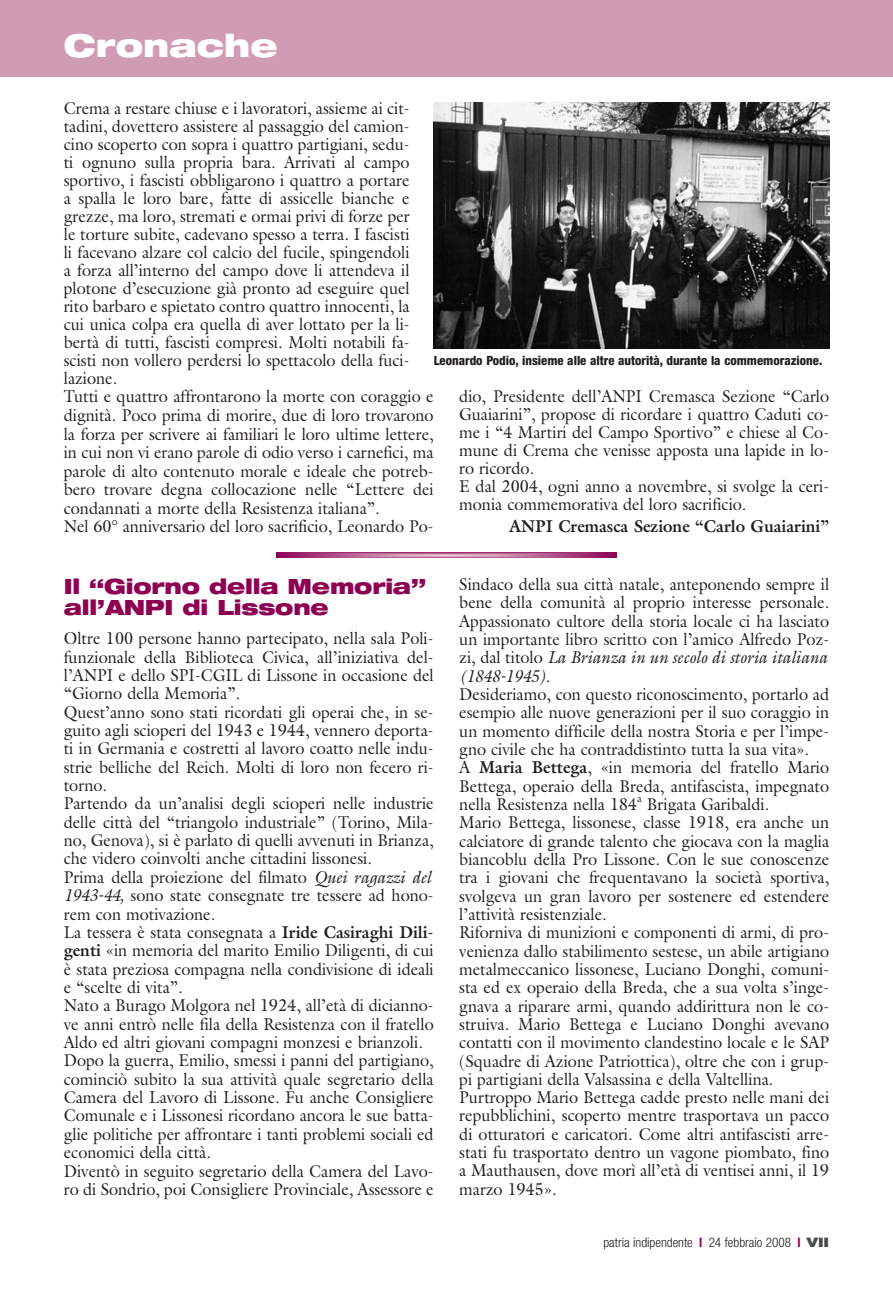
<style>
.page{position:relative;width:893px;height:1297px;background:#fff}
.page>*{position:absolute;margin:0;border:0;box-sizing:border-box;transform-origin:0 0}
.t1{font:900 expanded 31.5px "Helvetica Neue";color:#fff}
.t2{font:900 expanded 21px/21.3px "Helvetica Neue";letter-spacing:-.01em;color:#8d0052}
.t3{font:17.25px/18.3px "Galliard";color:#231f20;scale:.94 1}
.t4{font:700 17.25px "Galliard";color:#231f20;scale:.94 1}
.t5{font:300 condensed 13.2px "Helvetica Neue";color:#231f20}
.t6{font:800 condensed 12.75px "Helvetica Neue";color:#231f20}
.s1{font-style:italic}
.s2{font-weight:700}
.s3{font-weight:700;color:#8d0052}
.s4{font-weight:900;font-stretch:expanded;color:#4b4c4d}
</style>
<div class="page">
<div style="left:0;top:0;width:893px;height:77px;background:#d09cb4"></div>
<svg style="left:276px;top:553px;width:341px;height:4px"></svg>
<img style="left:434px;top:102px;width:395px;height:247px">
<h1 class="t1" style="left:64px;top:34px;width:215px">Cronache</h1>
<p class="t3" style="left:64px;top:101px;width:395px">Crema a restare chiuse e i lavoratori, assieme ai cit&shy;tadini, dovettero assistere al passaggio del camion&shy;cino scoperto con sopra i quattro partigiani, sedu-<br>ti ognuno sulla propria bara. Arrivati al campo sportivo, i fascisti obbligarono i quattro a portare<br>a spalla le loro bare, fatte di assicelle bianche e grezze, ma loro, stremati e ormai privi di forze per<br>le torture subite, cadevano spesso a terra. I fascisti<br>li facevano alzare col calcio del fucile, spingendoli<br>a forza all’interno del campo dove li attendeva il plotone d’esecuzione già pronto ad eseguire quel rito barbaro e spietato contro quattro innocenti, la cui unica colpa era quella di aver lottato per la li&shy;bertà di tutti, fascisti compresi. Molti notabili fa&shy;scisti non vollero perdersi lo spettacolo della fuci&shy;lazione.<br>Tutti e quattro affrontarono la morte con coraggio e dignità. Poco prima di morire, due di loro trovarono la forza per scrivere ai familiari le loro ultime lettere, in cui non vi erano parole di odio verso i carnefici, ma parole di alto contenuto morale e ideale che potreb&shy;bero trovare degna collocazione nelle “Lettere dei condannati a morte della Resistenza italiana”.<br>Nel 60° anniversario del loro sacrificio, Leonardo Po-</p>
<p class="t6" style="left:434px;top:356px;width:390px">Leonardo Podio, insieme alle altre autorità, durante la commemorazione.</p>
<p class="t3" style="left:459px;top:389px;width:395px">dio, Presidente dell’ANPI Cremasca Sezione “Carlo Guaiarini”, propose di ricordare i quattro Caduti co&shy;me i “4 Martiri del Campo Sportivo” e chiese al Co&shy;mune di Crema che venisse apposta una lapide in lo&shy;ro ricordo.<br>E dal 2004, ogni anno a novembre, si svolge la ceri&shy;monia commemorativa del loro sacrificio.</p>
<p class="t4" style="left:509px;top:520px;width:342px">ANPI Cremasca Sezione “Carlo Guaiarini”</p>
<p class="t2" style="left:64px;top:577px;width:364px">Il “Giorno della Memoria” all’ANPI di Lissone</p>
<p class="t3" style="left:64px;top:631px;width:395px">Oltre 100 persone hanno partecipato, nella sala Poli&shy;funzionale della Biblioteca Civica, all’iniziativa del&shy;l’ANPI e dello SPI-CGIL di Lissone in occasione del “Giorno della Memoria”.<br>Quest’anno sono stati ricordati gli operai che, in se&shy;guito agli scioperi del 1943 e 1944, vennero deporta&shy;ti in Germania e costretti al lavoro coatto nelle indu&shy;strie belliche del Reich. Molti di loro non fecero ri&shy;torno.<br>Partendo da un’analisi degli scioperi nelle industrie delle città del “triangolo industriale” (Torino, Mila&shy;no, Genova), si è parlato di quelli avvenuti in Brianza, che videro coinvolti anche cittadini lissonesi.<br>Prima della proiezione del filmato <span class="s1">Quei ragazzi del 1943-44,</span> sono state consegnate tre tessere ad hono&shy;rem con motivazione.<br>La tessera è stata consegnata a <span class="s2">Iride Casiraghi Dili&shy;genti</span> «in memoria del marito Emilio Diligenti, di cui è stata preziosa compagna nella condivisione di ideali e “scelte di vita”.<br>Nato a Burago Molgora nel 1924, all’età di dicianno&shy;ve anni entrò nelle fila della Resistenza con il fratello Aldo ed altri giovani compagni monzesi e brianzoli.<br>Dopo la guerra, Emilio, smessi i panni del partigiano, cominciò subito la sua attività quale segretario della Camera del Lavoro di Lissone. Fu anche Consigliere Comunale e i Lissonesi ricordano ancora le sue batta&shy;glie politiche per affrontare i tanti problemi sociali ed economici della città.<br>Diventò in seguito segretario della Camera del Lavo&shy;ro di Sondrio, poi Consigliere Provinciale, Assessore e</p>
<p class="t3" style="left:459px;top:577px;width:395px;text-align:justify">Sindaco della sua città natale, anteponendo sempre il bene della comunità al proprio interesse personale.<br>Appassionato cultore della storia locale ci ha lasciato un importante libro scritto con l’amico Alfredo Poz&shy;zi, dal titolo <span class="s1">La Brianza in un secolo di storia italiana (1848-1945).</span></p>
<p class="t3" style="left:459px;top:687px;width:395px">Desideriamo, con questo riconoscimento, portarlo ad esempio alle nuove generazioni per il suo coraggio in un momento difficile della nostra Storia e per l’impe&shy;gno civile che ha contraddistinto tutta la sua vita».<br>A <span class="s2">Maria Bettega</span>, «in memoria del fratello Mario Bettega, operaio della Breda, antifascista, impegnato nella Resistenza nella 184<sup>a</sup> Brigata Garibaldi.<br>Mario Bettega, lissonese, classe 1918, era anche un calciatore di grande talento che giocava con la maglia biancoblu della Pro Lissone. Con le sue conoscenze tra i giovani che frequentavano la società sportiva, svolgeva un gran lavoro per sostenere ed estendere l’attività resistenziale.<br>Riforniva di munizioni e componenti di armi, di pro&shy;venienza dallo stabilimento sestese, un abile artigiano metalmeccanico lissonese, Luciano Donghi, comuni&shy;sta ed ex operaio della Breda, che a sua volta s’inge&shy;gnava a riparare armi, quando addirittura non le co&shy;struiva. Mario Bettega e Luciano Donghi avevano contatti con il movimento clandestino locale e le SAP (Squadre di Azione Patriottica), oltre che con i grup&shy;pi partigiani della Valsassina e della Valtellina.<br>Purtroppo Mario Bettega cadde presto nelle mani dei repubblichini, scoperto mentre trasportava un pacco di otturatori e caricatori. Come altri antifascisti arre&shy;stati fu trasportato dentro un vagone piombato, fino a Mauthausen, dove morì all’età di ventisei anni, il 19 marzo 1945».</p>
<p class="t5" style="left:603px;top:1238px;width:227px">patria indipendente <span class="s3">l</span> 24 febbraio 2008 <span class="s3">l</span> <span class="s4">VII</span></p>
</div>
